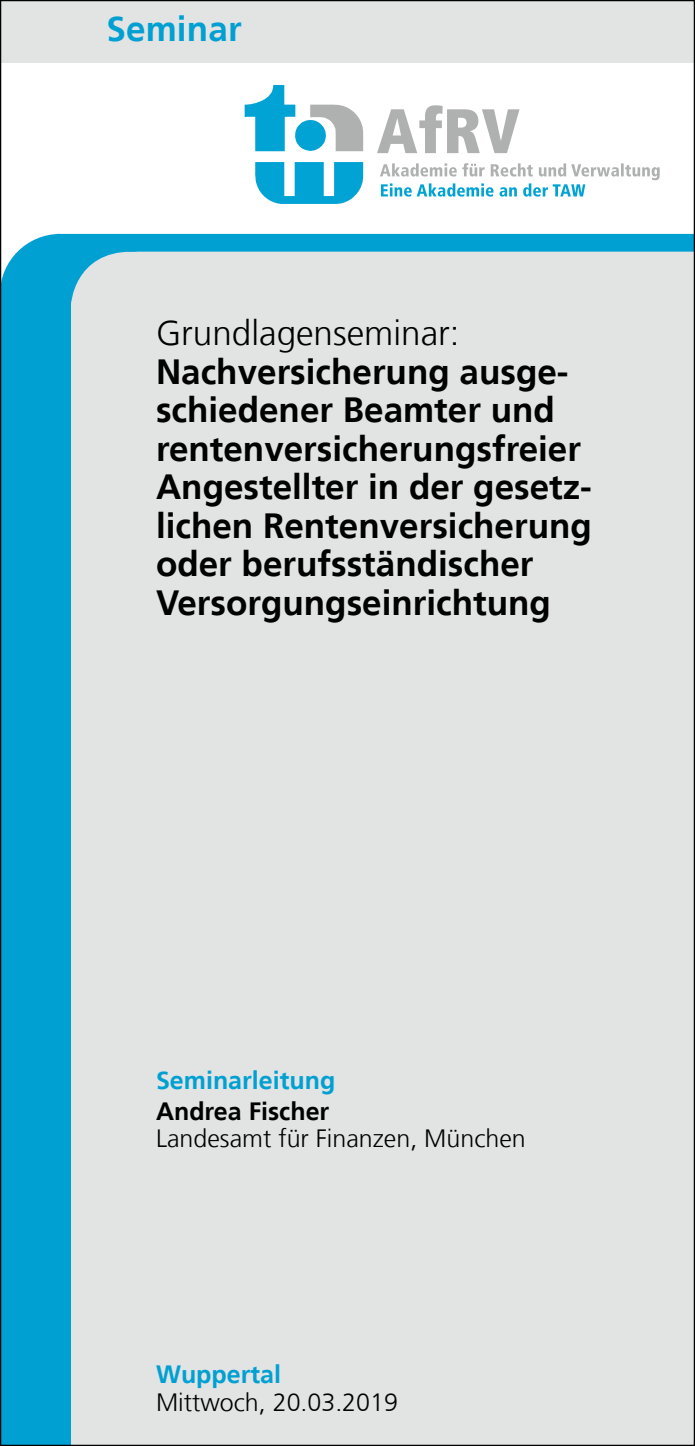
<style>
.page{position:relative;width:695px;height:1446px;background:#fff}
.page>*{position:absolute;margin:0;border:0;box-sizing:border-box;transform-origin:0 0}
.t1{font:700 35px/38.5px "Frutiger LT";color:#000}
.t2{font:300 35px "Frutiger LT";color:#000}
.t3{font:700 35px "Frutiger LT";letter-spacing:.005em;color:#00a0d3}
.t4{font:300 25px "Frutiger LT";color:#000}
.t5{font:700 25px "Frutiger LT";color:#00a0d3}
.t6{font:700 25px "Frutiger LT";color:#000}
</style>
<div class="page">
<div style="left:63px;top:250px;width:631px;height:1196px;background:#e2e3e3"></div>
<div style="left:0;top:0;width:694px;height:62px;background:#e2e3e3"></div>
<svg style="left:377px;top:105px;width:142px;height:48px"></svg>
<svg style="left:380px;top:163px;width:279px;height:34px"></svg>
<svg style="left:244px;top:85px;width:119px;height:66px"></svg>
<svg style="left:255px;top:162px;width:108px;height:42px"></svg>
<div style="left:0;top:415px;width:71px;height:1031px;background:#00a0d3"></div>
<svg style="left:3px;top:233px;width:688px;height:182px"></svg>
<p class="t3" style="left:106px;top:9px;width:137px">Seminar</p>
<p class="t2" style="left:156px;top:313px;width:305px">Grundlagenseminar:</p>
<p class="t1" style="left:156px;top:352px;width:437px">Nachversicherung ausge&shy;schiedener Beamter und rentenversicherungsfreier<br>Angestellter in der gesetz&shy;lichen Rentenversicherung oder berufsständischer<br>Versorgungseinrichtung</p>
<p class="t5" style="left:156px;top:1065px;width:181px">Seminarleitung</p>
<p class="t6" style="left:156px;top:1096px;width:175px">Andrea Fischer</p>
<p class="t4" style="left:156px;top:1124px;width:371px">Landesamt für Finanzen, München</p>
<p class="t5" style="left:156px;top:1359px;width:127px">Wuppertal</p>
<p class="t4" style="left:156px;top:1387px;width:243px">Mittwoch, 20.03.2019</p>
</div>
